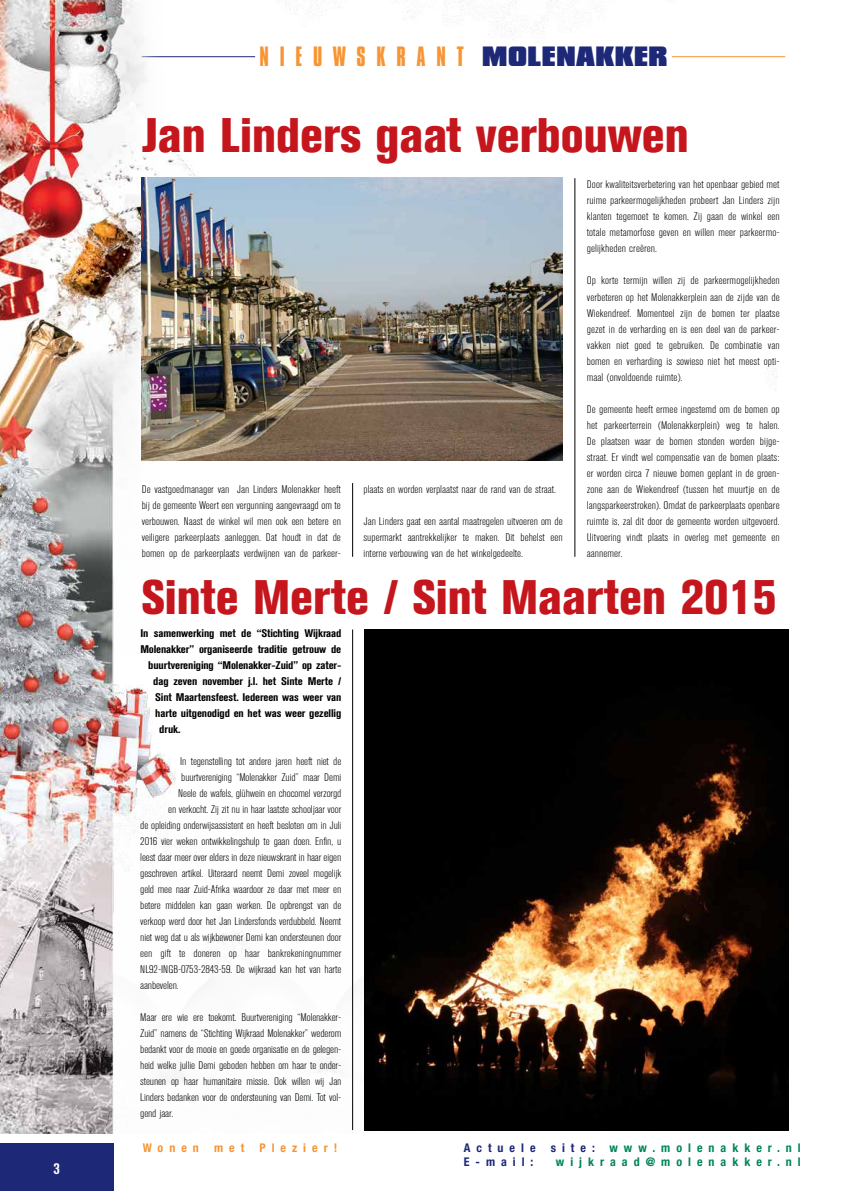
<style>
.page{position:relative;width:842px;height:1191px;background:#fff}
.page>*{position:absolute;margin:0;border:0;box-sizing:border-box;transform-origin:0 0}
.t1{font:800 condensed 48px "Akzidenz Grotesk BE";color:#c4161c}
.t2{font:24px "Compacta BT";letter-spacing:.45em;color:#f79433}
.t3{font:700 condensed 16px "Akzidenz Grotesk BE";color:#fff}
.t4{font:700 condensed 12px "Helvetica Neue";letter-spacing:.5em;color:#008457}
.t5{font:700 condensed 12px "Helvetica Neue";letter-spacing:.5em;color:#f79433}
.t6{font:700 condensed 12px "Helvetica Neue";letter-spacing:.5em;color:#1d2877}
.t7{font:300 condensed 11px/16px "Akzidenz Grotesk BE";letter-spacing:-.01em;color:#000;text-align:justify;scale:1.15 1}
.t8{font:700 condensed 11px "Akzidenz Grotesk BE";letter-spacing:-.01em;color:#000;scale:1.15 1}
.s1{font-weight:900;color:#1d2877}
.s2{color:#1d2877}
</style>
<div class="page">
<hr style="left:672px;top:56px;width:113px;height:1px;background:#f79433">
<img style="left:0;top:0;width:777px;height:1133px">
<div style="left:0;top:1143px;width:113px;height:48px;background:#1d2877"></div>
<img style="left:364px;top:629px;width:424px;height:501px">
<img style="left:142px;top:178px;width:421px;height:282px">
<hr style="left:352px;top:629px;width:1px;height:501px;background:#000">
<hr style="left:352px;top:483px;width:1px;height:74px;background:#000">
<hr style="left:575px;top:178px;width:1px;height:379px;background:#000">
<h3 class="t3" style="left:53px;top:1159px;width:8px">3</h3>
<h2 class="t2" style="left:259px;top:42px;width:410px">NIEUWSKRANT <span class="s1">MOLENAKKER</span></h2>
<h1 class="t1" style="left:142px;top:108px;width:549px">Jan Linders gaat verbouwen</h1>
<p class="t7" style="left:142px;top:481px;width:175px">De vastgoedmanager van Jan Linders Molenakker heeft bij de gemeente Weert een vergunning aangevraagd om te verbouwen. Naast de winkel wil men ook een betere en veiligere parkeerplaats aanleggen. Dat houdt in dat de bomen op de parkeerplaats verdwijnen van de parkeer-</p>
<p class="t7" style="left:364px;top:481px;width:169px">plaats en worden verplaatst naar de rand van de straat.</p>
<p class="t7" style="left:364px;top:513px;width:175px">Jan Linders gaat een aantal maatregelen uitvoeren om de supermarkt aantrekkelijker te maken. Dit behelst een interne verbouwing van de het winkelgedeelte.</p>
<p class="t7" style="left:587px;top:177px;width:169px">Door kwaliteitsverbetering van het openbaar gebied met ruime parkeermogelijkheden probeert Jan Linders zijn klanten tegemoet te komen. Zij gaan de winkel een totale metamorfose geven en willen meer parkeermo&shy;gelijkheden creëren.</p>
<p class="t7" style="left:587px;top:273px;width:169px">Op korte termijn willen zij de parkeermogelijkheden verbeteren op het Molenakkerplein aan de zijde van de Wiekendreef. Momenteel zijn de bomen ter plaatse gezet in de verharding en is een deel van de parkeer&shy;vakken niet goed te gebruiken. De combinatie van bomen en verharding is sowieso niet het meest opti&shy;maal (onvoldoende ruimte).</p>
<p class="t7" style="left:587px;top:401px;width:169px">De gemeente heeft ermee ingestemd om de bomen op het parkeerterrein (Molenakkerplein) weg te halen.<br>De plaatsen waar de bomen stonden worden bijge&shy;straat. Er vindt wel compensatie van de bomen plaats: er worden circa 7 nieuwe bomen geplant in de groen&shy;zone aan de Wiekendreef (tussen het muurtje en de langsparkeerstroken). Omdat de parkeerplaats openbare ruimte is, zal dit door de gemeente worden uitgevoerd.<br>Uitvoering vindt plaats in overleg met gemeente en aannemer.</p>
<h1 class="t1" style="left:142px;top:570px;width:637px">Sinte Merte / Sint Maarten 2015</h1>
<p class="t8" style="left:140px;top:626px;width:176px">In samenwerking met de “Stichting Wijkraad</p>
<p class="t8" style="left:140px;top:642px;width:176px">Molenakker” organiseerde traditie getrouw de</p>
<p class="t8" style="left:148px;top:658px;width:169px">buurtvereniging “Molenakker-Zuid” op zater-</p>
<p class="t8" style="left:153px;top:674px;width:165px">dag zeven november j.l. het Sinte Merte /</p>
<p class="t8" style="left:155px;top:690px;width:163px">Sint Maartensfeest. Iedereen was weer van</p>
<p class="t8" style="left:155px;top:706px;width:163px">harte uitgenodigd en het was weer gezellig</p>
<p class="t8" style="left:159px;top:722px;width:20px">druk.</p>
<p class="t7" style="left:180px;top:753px;width:141px">In tegenstelling tot andere jaren heeft niet de</p>
<p class="t7" style="left:181px;top:769px;width:141px">buurtvereniging “Molenakker Zuid” maar Demi</p>
<p class="t7" style="left:178px;top:785px;width:143px">Neele de wafels, glühwein en chocomel verzorgd</p>
<p class="t7" style="left:168px;top:801px;width:152px">en verkocht. Zij zit nu in haar laatste schooljaar voor</p>
<p class="t7" style="left:140px;top:817px;width:176px">de opleiding onderwijsassistent en heeft besloten om in Juli</p>
<p class="t7" style="left:140px;top:833px;width:176px">2016 vier weken ontwikkelingshulp te gaan doen. Enfin, u</p>
<p class="t7" style="left:140px;top:849px;width:176px">leest daar meer over elders in deze nieuwskrant in haar eigen</p>
<p class="t7" style="left:140px;top:865px;width:176px">geschreven artikel. Uiteraard neemt Demi zoveel mogelijk</p>
<p class="t7" style="left:140px;top:881px;width:176px">geld mee naar Zuid-Afrika waardoor ze daar met meer en</p>
<p class="t7" style="left:140px;top:897px;width:176px">betere middelen kan gaan werken. De opbrengst van de</p>
<p class="t7" style="left:140px;top:913px;width:176px">verkoop werd door het Jan Lindersfonds verdubbeld. Neemt</p>
<p class="t7" style="left:140px;top:929px;width:176px">niet weg dat u als wijkbewoner Demi kan ondersteunen door</p>
<p class="t7" style="left:140px;top:945px;width:176px">een gift te doneren op haar bankrekeningnummer</p>
<p class="t7" style="left:140px;top:961px;width:176px">NL92-INGB-0753-2843-59. De wijkraad kan het van harte</p>
<p class="t7" style="left:140px;top:977px;width:35px">aanbevelen.</p>
<p class="t7" style="left:140px;top:1009px;width:176px">Maar ere wie ere toekomt. Buurtvereniging “Molenakker-Zuid” namens de “Stichting Wijkraad Molenakker” wederom bedankt voor de mooie en goede organisatie en de gelegen&shy;heid welke jullie Demi geboden hebben om haar te onder&shy;steunen op haar humanitaire missie. Ook willen wij Jan Linders bedanken voor de ondersteuning van Demi. Tot vol&shy;gend jaar.</p>
<p class="t5" style="left:143px;top:1140px;width:58px">Wonen</p>
<p class="t5" style="left:214px;top:1140px;width:32px">met</p>
<p class="t5" style="left:259px;top:1140px;width:79px">Plezier!</p>
<p class="t6" style="left:464px;top:1140px;width:73px">Actuele</p>
<p class="t4" style="left:551px;top:1140px;width:252px"><span class="s2">site:</span> www.molenakker.nl</p>
<p class="t6" style="left:464px;top:1154px;width:71px">E-mail:</p>
<p class="t4" style="left:556px;top:1154px;width:246px">wijkraad@molenakker.nl</p>
</div>
